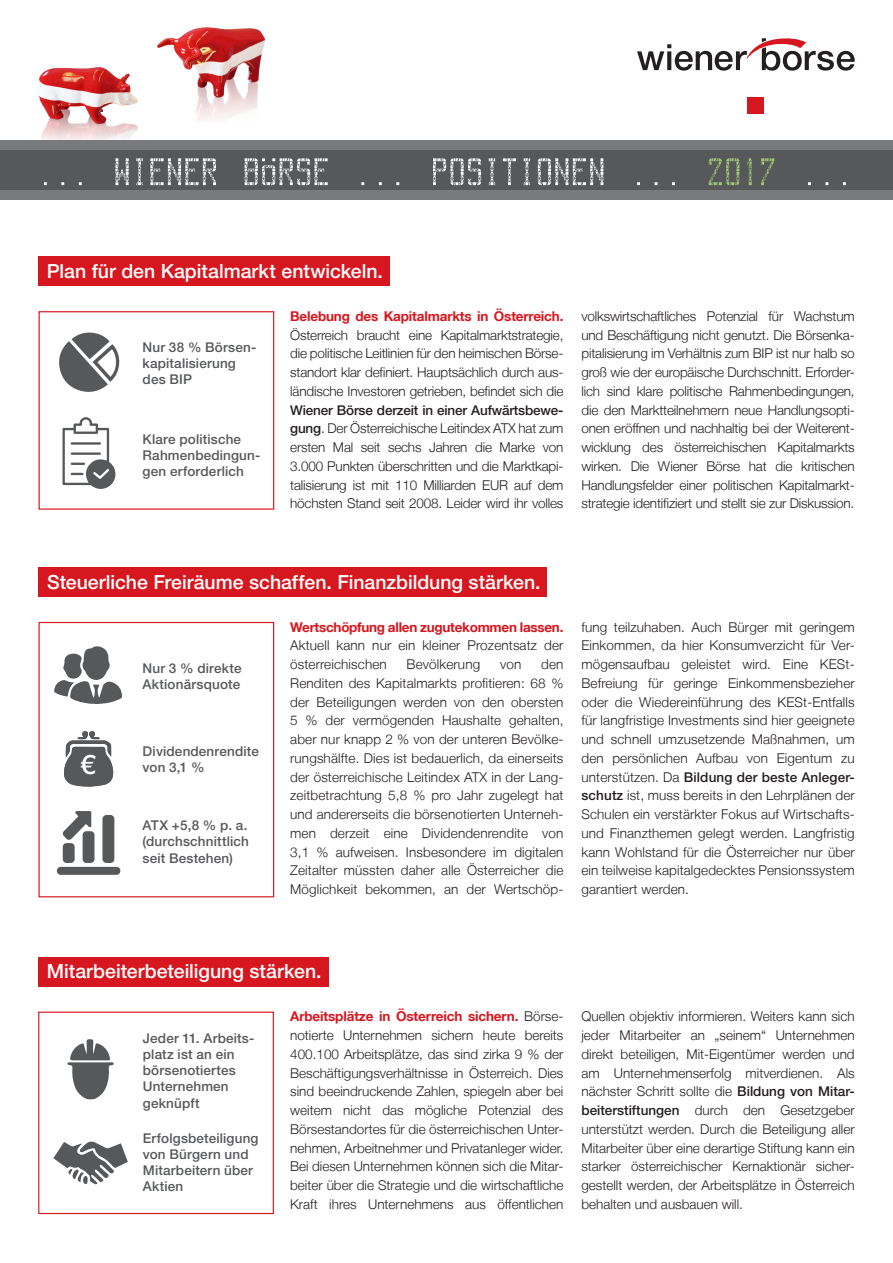
<style>
.page{position:relative;width:893px;height:1263px;background:#fff}
.page>*{position:absolute;margin:0;border:0;box-sizing:border-box;transform-origin:0 0}
.Headline_1{font:500 26.85px "Helvetica Neue LT Std";color:#fff}
.t1{font:500 19.5px "Helvetica Neue LT Std";color:#fff}
.Headline_1-2{font:300 13.5px/18.8px "Helvetica Neue LT";color:#231f20;text-align:justify}
.t2{font:500 13.5px/16.2px "Helvetica Neue LT Std";letter-spacing:.01em;color:#57585a}
.s1{font-weight:700;color:#d7171f}
.s2{font-family:"Helvetica Neue LT Std";font-weight:500}
</style>
<div class="page">
<img style="left:38px;top:27px;width:228px;height:113px">
<div style="left:0;top:140px;width:893px;height:60px;background:#787a7d"></div>
<div style="left:0;top:150px;width:893px;height:40px;background:#57585a"></div>
<div style="left:38px;top:567px;width:509px;height:30px;background:#d7171f"></div>
<div style="left:38px;top:256px;width:352px;height:30px;background:#d7171f"></div>
<div style="left:747px;top:97px;width:17px;height:17px;background:#d7171f"></div>
<svg style="left:637px;top:38px;width:218px;height:33px"></svg>
<div style="left:39px;top:311px;width:235px;height:199px;border:1px solid #d7171f"></div>
<div style="left:38px;top:957px;width:291px;height:29px;background:#d7171f"></div>
<div style="left:38px;top:622px;width:236px;height:275px;border:1px solid #d7171f"></div>
<svg style="left:64px;top:731px;width:50px;height:56px"></svg>
<div style="left:57px;top:867px;width:63px;height:8px;background:#57585a;border-radius:4px"></div>
<svg style="left:62px;top:811px;width:29px;height:29px"></svg>
<div style="left:63px;top:843px;width:12px;height:20px;background:#57585a;border-radius:4px"></div>
<div style="left:83px;top:831px;width:11px;height:32px;background:#57585a;border-radius:4px"></div>
<div style="left:102px;top:815px;width:12px;height:48px;background:#57585a;border-radius:4px"></div>
<div style="left:38px;top:1011px;width:236px;height:203px;border:1px solid #d7171f"></div>
<svg style="left:53px;top:1141px;width:75px;height:43px"></svg>
<svg style="left:63px;top:417px;width:52px;height:72px"></svg>
<svg style="left:67px;top:1039px;width:47px;height:60px"></svg>
<svg style="left:54px;top:646px;width:68px;height:58px"></svg>
<svg style="left:59px;top:333px;width:60px;height:59px"></svg>
<svg style="left:709px;top:158px;width:65px;height:27px"></svg>
<svg style="left:361px;top:158px;width:314px;height:27px"></svg>
<svg style="left:44px;top:158px;width:284px;height:27px"></svg>
<p class="t1" style="left:47px;top:259px;width:338px">Plan für den Kapitalmarkt entwickeln.</p>
<p class="t2" style="left:143px;top:338px;width:115px">Nur 38 % Börsen&shy;kapitalisierung des BIP</p>
<p class="t2" style="left:143px;top:431px;width:119px">Klare politische<br>Rahmenbedingun&shy;gen erforderlich</p>
<p class="Headline_1-2" style="left:290px;top:306px;width:275px"><span class="s1">Belebung des Kapitalmarkts in Österreich.<br></span>Österreich braucht eine Kapitalmarktstrategie, die politische Leitlinien für den heimischen Börse&shy;standort klar definiert. Hauptsächlich durch aus&shy;ländische Investoren getrieben, befindet sich die <span class="s2">Wiener Börse derzeit in einer Aufwärtsbewe&shy;gung</span>. Der Österreichische Leitindex ATX hat zum ersten Mal seit sechs Jahren die Marke von 3.000 Punkten überschritten und die Marktkapi&shy;talisierung ist mit 110 Milliarden EUR auf dem höchsten Stand seit 2008. Leider wird ihr volles</p>
<p class="Headline_1-2" style="left:581px;top:306px;width:275px">volkswirtschaftliches Potenzial für Wachstum und Beschäftigung nicht genutzt. Die Börsenka&shy;pitalisierung im Verhältnis zum BIP ist nur halb so groß wie der europäische Durchschnitt. Erforder&shy;lich sind klare politische Rahmenbedingungen, die den Marktteilnehmern neue Handlungsopti&shy;onen eröffnen und nachhaltig bei der Weiterent&shy;wicklung des österreichischen Kapitalmarkts wirken. Die Wiener Börse hat die kritischen Handlungsfelder einer politischen Kapitalmarkt&shy;strategie identifiziert und stellt sie zur Diskussion.</p>
<p class="t1" style="left:47px;top:570px;width:495px">Steuerliche Freiräume schaffen. Finanzbildung stärken.</p>
<p class="t2" style="left:143px;top:660px;width:100px">Nur 3 % direkte<br>Aktionärsquote</p>
<p class="t2" style="left:143px;top:743px;width:118px">Dividendenrendite</p>
<p class="Headline_1" style="left:81px;top:748px;width:16px">€</p>
<p class="t2" style="left:143px;top:759px;width:64px">von 3,1 %</p>
<p class="t2" style="left:143px;top:817px;width:108px;text-align:justify">ATX +5,8 % p. a. (durchschnittlich seit Bestehen)</p>
<p class="Headline_1-2" style="left:290px;top:617px;width:275px"><span class="s1">Wertschöpfung allen zugutekommen lassen.<br></span>Aktuell kann nur ein kleiner Prozentsatz der österreichischen</p>
<p class="Headline_1-2" style="left:290px;top:655px;width:275px;text-indent:251px">den Renditen des Kapitalmarkts profitieren: 68 % der Beteiligungen werden von den obersten 5 % der vermögenden Haushalte gehalten, aber nur knapp 2 % von der unteren Bevölke&shy;rungshälfte. Dies ist bedauerlich, da einerseits der österreichische Leitindex ATX in der Lang&shy;zeitbetrachtung 5,8 % pro Jahr zugelegt hat und andererseits die börsenotierten Unterneh&shy;men derzeit eine Dividendenrendite von 3,1 % aufweisen. Insbesondere im digitalen Zeitalter müssten daher alle Österreicher die Möglichkeit bekommen, an der Wertschöp-</p>
<p class="Headline_1-2" style="left:407px;top:655px;width:75px">Bevölkerung</p>
<p class="Headline_1-2" style="left:500px;top:655px;width:23px">von</p>
<p class="Headline_1-2" style="left:581px;top:617px;width:275px">fung teilzuhaben. Auch Bürger mit geringem Einkommen, da hier Konsumverzicht für Ver&shy;mögensaufbau geleistet wird. Eine KESt-Befreiung für geringe Einkommensbezieher oder die Wiedereinführung des KESt-Entfalls für langfristige Investments sind hier geeignete und schnell umzusetzende Maßnahmen, um den persönlichen Aufbau von Eigentum zu unterstützen. Da <span class="s2">Bildung der beste Anleger&shy;schutz</span> ist, muss bereits in den Lehrplänen der Schulen ein verstärkter Fokus auf Wirtschafts&shy;und Finanzthemen gelegt werden. Langfristig kann Wohlstand für die Österreicher nur über ein teilweise kapitalgedecktes Pensionssystem garantiert werden.</p>
<p class="t1" style="left:47px;top:960px;width:276px">Mitarbeiterbeteiligung stärken.</p>
<p class="t2" style="left:143px;top:1030px;width:113px">Jeder 11. Arbeits&shy;platz ist an ein börsenotiertes<br>Unternehmen geknüpft</p>
<p class="t2" style="left:143px;top:1129px;width:117px">Erfolgsbeteiligung von Bürgern und<br>Mitarbeitern über<br>Aktien</p>
<p class="Headline_1-2" style="left:290px;top:1007px;width:275px"><span class="s1">Arbeitsplätze in Österreich sichern.</span> Börse&shy;notierte Unternehmen sichern heute bereits 400.100 Arbeitsplätze, das sind zirka 9 % der Beschäftigungsverhältnisse in Österreich. Dies sind beeindruckende Zahlen, spiegeln aber bei weitem nicht das mögliche Potenzial des Börsestandortes für die österreichischen Unter&shy;nehmen, Arbeitnehmer und Privatanleger wider.<br>Bei diesen Unternehmen können sich die Mitar&shy;beiter über die Strategie und die wirtschaftliche Kraft ihres Unternehmens aus öffentlichen</p>
<p class="Headline_1-2" style="left:581px;top:1007px;width:275px;text-align:left">Quellen objektiv informieren. Weiters kann sich jeder Mitarbeiter an „seinem“ Unternehmen direkt beteiligen, Mit-Eigentümer werden und am Unternehmenserfolg mitverdienen. Als nächster Schritt sollte die <span class="s2">Bildung von Mitar&shy;beiterstiftungen</span> durch den Gesetzgeber unterstützt werden. Durch die Beteiligung aller Mitarbeiter über eine derartige Stiftung kann ein starker österreichischer Kernaktionär sicher&shy;gestellt werden, der Arbeitsplätze in Österreich behalten und ausbauen will.</p>
</div>
